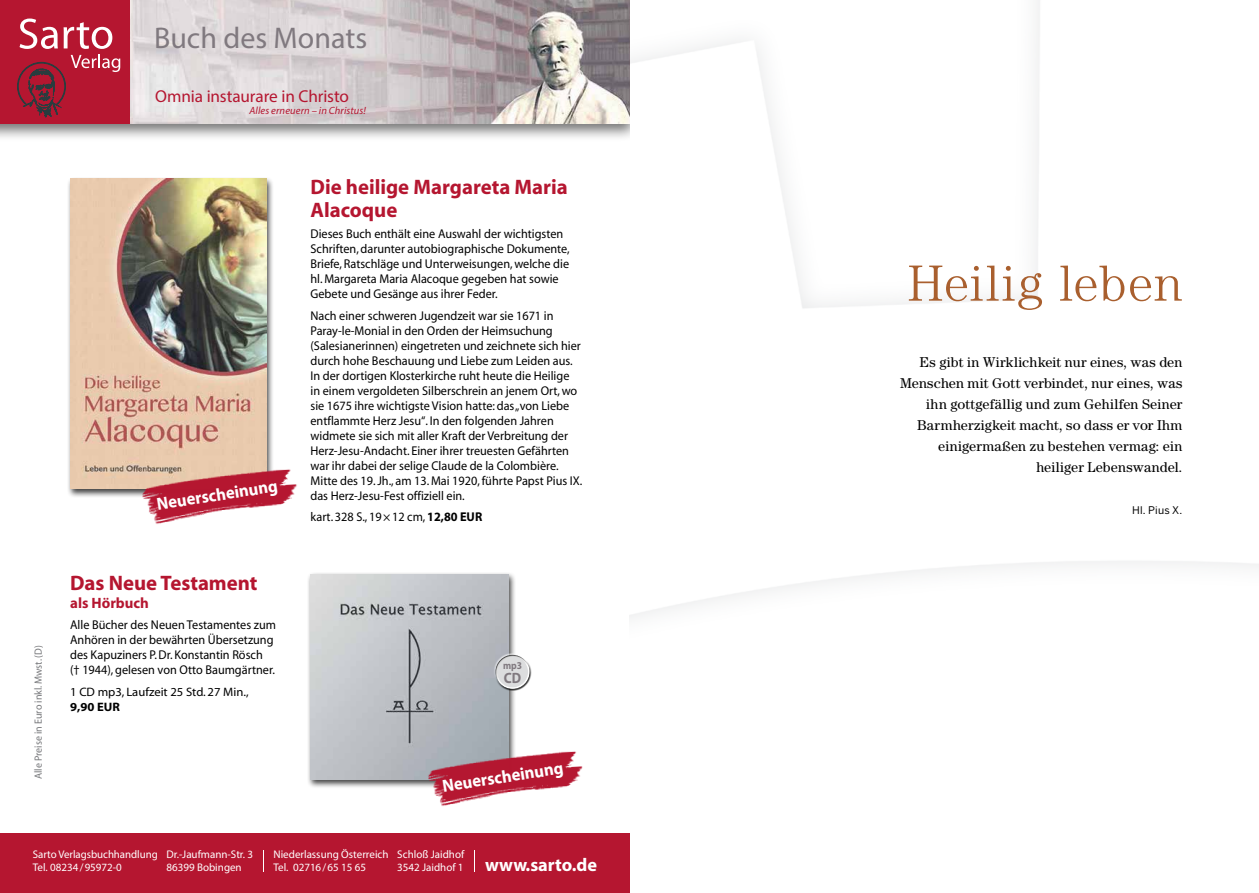
<style>
.page{position:relative;width:1259px;height:893px;background:#fff}
.page>*{position:absolute;margin:0;border:0;box-sizing:border-box;transform-origin:0 0}
.t1{font:300 51px "Century Std";letter-spacing:.015em;color:#a95f2e}
.t2{font:30px "Myriad Pro";color:#80797f}
.t3{font:700 21px/22.5px "Myriad";color:#b51630}
.t4{font:700 18.45px "Myriad Pro";color:#fff}
.t5{font:700 17.55px "Myriad Pro";color:#fff;scale:.95 1}
.t6{font:17.25px "Myriad Pro";letter-spacing:-.01em;color:#b51630}
.t7{font:700 15px "Myriad";color:#b51630}
.t8{font:700 15px "Myriad";color:#80797f;scale:.9 1}
.t9{font:14.25px/21px "Century Std";letter-spacing:.01em;color:#000;text-align:right}
.t10{font:12.75px/15px "Myriad";color:#000;scale:.96 1}
.t11{font:12.3px "Myriad";color:#000}
.t12{font:700 12.3px "Myriad";color:#000}
.t13{font:11.1px/13.5px "Myriad Pro";color:#fff}
.t14{font:11.1px "Myriad";color:#fff}
.t15{font:10.5px "Myriad";color:#77787b;scale:.96 1}
.t16{font:italic 10.5px "Myriad Pro";letter-spacing:.01em;color:#b51630}
.t17{font:10.5px "Benton Sans";letter-spacing:.015em;color:#000}
.t18{font:700 10.5px "Myriad";color:#80797f;scale:.9 1}
.s1{font-weight:700}
.s2{font-family:"Myriad Pro"}
</style>
<div class="page">
<img style="left:629px;top:0;width:630px;height:893px">
<div style="left:0;top:0;width:629px;height:141px;background:#000;opacity:.55"></div>
<img style="left:130px;top:0;width:499px;height:123px">
<div style="left:0;top:0;width:130px;height:123px;background:#b51630"></div>
<svg style="left:17px;top:19px;width:103px;height:98px"></svg>
<div style="left:0;top:833px;width:629px;height:60px;background:#b51630"></div>
<svg style="left:263px;top:850px;width:1px;height:21px"></svg>
<svg style="left:474px;top:850px;width:1px;height:21px"></svg>
<div style="left:67px;top:176px;width:207px;height:322px;background:#000;opacity:.75"></div>
<img style="left:70px;top:179px;width:196px;height:309px">
<img style="left:137px;top:468px;width:160px;height:56px">
<div style="left:307px;top:572px;width:209px;height:217px;background:#000;opacity:.75"></div>
<img style="left:310px;top:574px;width:198px;height:205px">
<div style="left:496px;top:664px;width:35px;height:27px;background:#fff;opacity:.75"></div>
<div style="left:493px;top:653px;width:36px;height:30px;background:#000;opacity:.75"></div>
<img style="left:422px;top:750px;width:161px;height:56px">
<h2 class="t2" style="left:154px;top:19px;width:214px">Buch des Monats</h2>
<h3 class="t6" style="left:155px;top:86px;width:195px">Omnia instaurare in Christo</h3>
<p class="t16" style="left:249px;top:104px;width:118px">Alles erneuern – in Christus!</p>
<p class="t15" style="left:33px;top:779px;width:141px;rotate:-90deg">Alle Preise in Euro inkl. Mwst. (D)</p>
<h3 class="t5" style="left:155px;top:493px;width:130px;rotate:-9deg">Neuerscheinung</h3>
<h3 class="t3" style="left:70px;top:572px;width:189px">Das Neue Testament</h3>
<p class="t7" style="left:70px;top:595px;width:80px">als Hörbuch</p>
<p class="t10" style="left:70px;top:618px;width:216px">Alle Bücher des Neuen Testamentes zum Anhören in der bewährten Übersetzung des Kapuziners P. Dr. Konstantin Rösch<br>(† 1944), gelesen von Otto Baumgärtner.</p>
<p class="t11" style="left:70px;top:685px;width:180px">1 CD mp3, Laufzeit 25 Std. 27 Min.,</p>
<p class="t12" style="left:70px;top:700px;width:51px">9,90 EUR</p>
<h3 class="t3" style="left:310px;top:177px;width:259px">Die heilige Margareta Maria<br>Alacoque</h3>
<p class="t10" style="left:310px;top:227px;width:271px">Dieses Buch enthält eine Auswahl der wichtigsten Schriften, darunter autobiographische Dokumente, Briefe, Ratschläge und Unterweisungen, welche die hl. Margareta Maria Alacoque gegeben hat sowie Gebete und Gesänge aus ihrer Feder.</p>
<p class="t10" style="left:310px;top:308px;width:285px">Nach einer schweren Jugendzeit war sie 1671 in Paray-le-Monial in den Orden der Heimsuchung (Salesianerinnen) eingetreten und zeichnete sich hier durch hohe Beschauung und Liebe zum Leiden aus.<br>In der dortigen Klosterkirche ruht heute die Heilige<br>in einem vergoldeten Silberschrein an jenem Ort, wo sie 1675 ihre wichtigste Vision hatte: das „von Liebe entflammte Herz Jesu“. In den folgenden Jahren widmete sie sich mit aller Kraft der Verbreitung der Herz-Jesu-Andacht. Einer ihrer treuesten Gefährten war ihr dabei der selige Claude de la Colombière.<br>Mitte des 19. Jh., am 13. Mai 1920, führte Papst Pius IX. das Herz-Jesu-Fest offiziell ein.</p>
<p class="t10" style="left:310px;top:510px;width:180px">kart. 328 S., 19×12 cm, <span class="s1">12,80 EUR</span></p>
<p class="t18" style="left:503px;top:660px;width:23px">mp3</p>
<p class="t8" style="left:504px;top:670px;width:21px">CD</p>
<h3 class="t5" style="left:441px;top:775px;width:130px;rotate:-9deg">Neuerscheinung</h3>
<p class="t14" style="left:273px;top:848px;width:192px">Niederlassung Österreich <span class="s2">Schloß Jaidhof</span></p>
<p class="t13" style="left:273px;top:860px;width:94px">Tel. 02716 / 65 15 65</p>
<p class="t13" style="left:397px;top:860px;width:68px">3542 Jaidhof 1</p>
<p class="t13" style="left:33px;top:847px;width:222px">Sarto Verlagsbuchhandlung Dr.-Jaufmann-Str. 3<br>Tel. 08234 / 95972-0</p>
<p class="t13" style="left:166px;top:860px;width:77px">86399 Bobingen</p>
<h3 class="t4" style="left:485px;top:853px;width:113px">www.sarto.de</h3>
<h1 class="t1" style="left:907px;top:254px;width:276px">Heilig leben</h1>
<p class="t9" style="left:900px;top:351px;width:284px">Es gibt in Wirklichkeit nur eines, was den Menschen mit Gott verbindet, nur eines, was ihn gottgefällig und zum Gehilfen Seiner Barmherzigkeit macht, so dass er vor Ihm einigermaßen zu bestehen vermag: ein heiliger Lebenswandel.</p>
<p class="t17" style="left:1132px;top:504px;width:52px">Hl. Pius X.</p>
</div>
